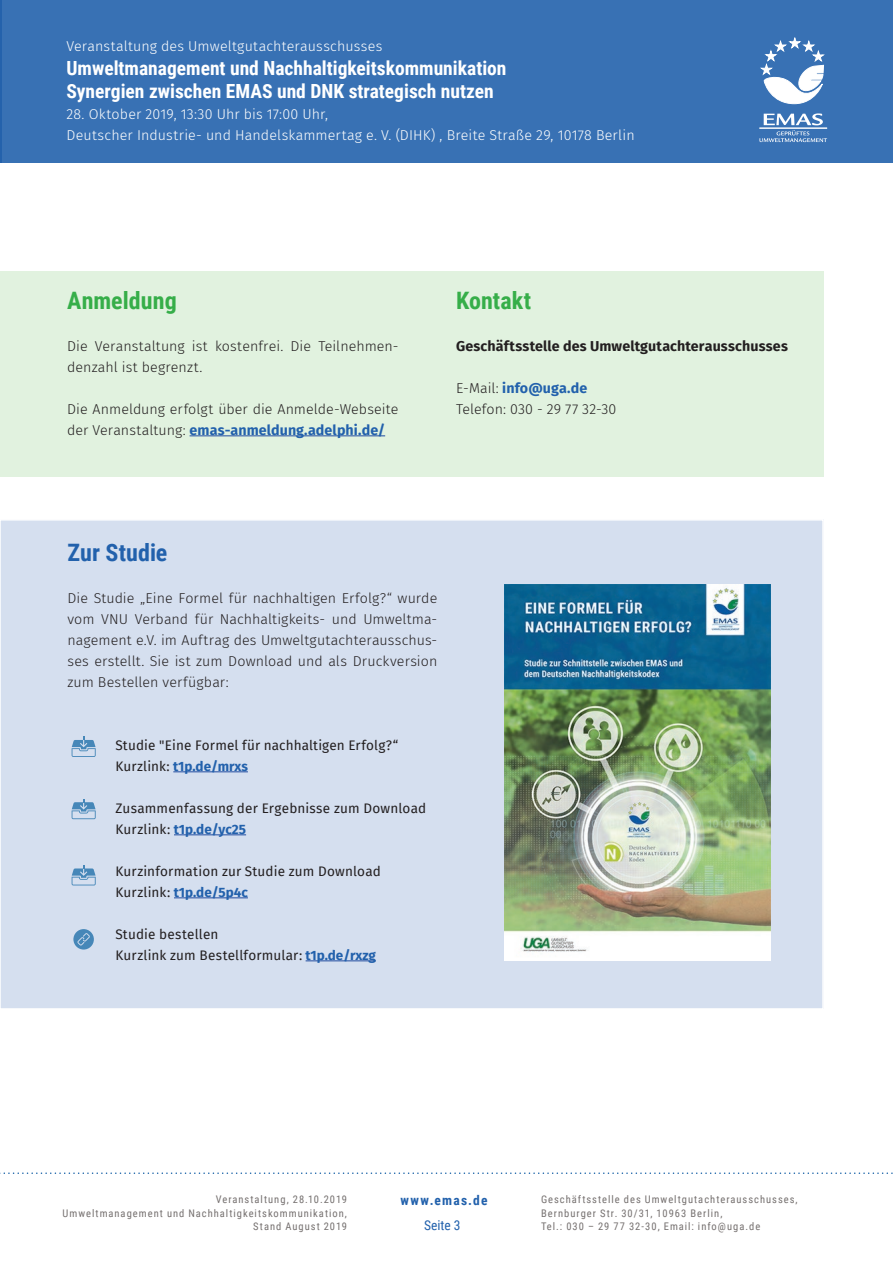
<style>
.page{position:relative;width:893px;height:1263px;background:#fff}
.page>*{position:absolute;margin:0;border:0;box-sizing:border-box;transform-origin:0 0}
.t1{font:700 24px "Roboto Condensed";color:#36ae49}
.t2{font:700 24px "Roboto Condensed";color:#2261ac}
.t3{font:700 19.5px/23.4px "Roboto Condensed";color:#fff}
.t4{font:300 14.25px/21px "Fira Sans";letter-spacing:.005em;color:#231f20}
.t5{font:300 14.25px/21px "Fira Sans";letter-spacing:.01em;color:#fff}
.t6{font:700 14.25px "Fira Sans";letter-spacing:.01em;color:#231f20}
.t7{font:13.5px/21px "Fira Sans";letter-spacing:.01em;color:#231f20}
.t8{font:700 13.5px "Roboto Condensed";letter-spacing:.09em;color:#2261ac}
.t9{font:13.5px "Roboto Condensed";color:#2261ac}
.t10{font:10.5px/13.5px "Roboto Condensed";letter-spacing:.095em;color:#75706f;text-align:right}
.s1{font-weight:700;color:#2261ac}
</style>
<div class="page">
<div style="left:0;top:0;width:893px;height:163px;background:#3871b4"></div>
<hr style="left:0;top:0;width:2px;height:163px;background:#2261ac">
<svg style="left:0;top:1172px;width:893px;height:2px"></svg>
<svg style="left:759px;top:113px;width:68px;height:29px"></svg>
<svg style="left:760px;top:38px;width:65px;height:66px"></svg>
<div style="left:0;top:520px;width:823px;height:489px;background:#d5dfef"></div>
<div style="left:0;top:271px;width:824px;height:206px;background:#e1f2df"></div>
<hr style="left:190px;top:435px;width:195px;height:1px;background:#214ca0">
<hr style="left:173px;top:771px;width:75px;height:1px;background:#214ca0">
<hr style="left:174px;top:834px;width:72px;height:1px;background:#214ca0">
<hr style="left:174px;top:897px;width:74px;height:1px;background:#214ca0">
<hr style="left:306px;top:960px;width:70px;height:1px;background:#214ca0">
<svg style="left:72px;top:865px;width:24px;height:20px"></svg>
<svg style="left:72px;top:799px;width:24px;height:20px"></svg>
<svg style="left:72px;top:737px;width:24px;height:20px"></svg>
<svg style="left:73px;top:929px;width:21px;height:20px"></svg>
<img style="left:505px;top:584px;width:265px;height:376px">
<p class="t5" style="left:66px;top:36px;width:317px">Veranstaltung des Umweltgutachterausschusses</p>
<h2 class="t3" style="left:66px;top:55px;width:442px">Umweltmanagement und Nachhaltigkeitskommunikation<br>Synergien zwischen EMAS und DNK strategisch nutzen</h2>
<p class="t5" style="left:66px;top:104px;width:570px">28. Oktober 2019, 13:30 Uhr bis 17:00 Uhr,<br>Deutscher Industrie- und Handelskammertag e. V. (DIHK) , Breite Straße 29, 10178 Berlin</p>
<h1 class="t1" style="left:67px;top:283px;width:111px">Anmeldung</h1>
<p class="t4" style="left:67px;top:335px;width:333px">Die Veranstaltung ist kostenfrei. Die Teilnehmen&shy;denzahl ist begrenzt.</p>
<p class="t4" style="left:67px;top:398px;width:333px">Die Anmeldung erfolgt über die Anmelde-Webseite der Veranstaltung: <span class="s1">emas-anmeldung.adelphi.de/</span></p>
<h1 class="t1" style="left:456px;top:283px;width:77px">Kontakt</h1>
<p class="t6" style="left:456px;top:334px;width:333px">Geschäftsstelle des Umweltgutachterausschusses</p>
<p class="t4" style="left:456px;top:377px;width:162px">E-Mail: <span class="s1">info@uga.de<br></span>Telefon: 030 - 29 77 32-30</p>
<h1 class="t2" style="left:68px;top:535px;width:101px">Zur Studie</h1>
<p class="t4" style="left:68px;top:587px;width:371px;text-align:justify">Die Studie „Eine Formel für nachhaltigen Erfolg?“ wurde vom VNU Verband für Nachhaltigkeits- und Umweltma&shy;nagement e.V. im Auftrag des Umweltgutachterausschus&shy;ses erstellt. Sie ist zum Download und als Druckversion zum Bestellen verfügbar:</p>
<p class="t7" style="left:116px;top:734px;width:284px">Studie "Eine Formel für nachhaltigen Erfolg?“<br>Kurzlink: <span class="s1">t1p.de/mrxs</span></p>
<p class="t7" style="left:116px;top:797px;width:312px">Zusammenfassung der Ergebnisse zum Download<br>Kurzlink: <span class="s1">t1p.de/yc25</span></p>
<p class="t7" style="left:116px;top:860px;width:267px">Kurzinformation zur Studie zum Download<br>Kurzlink: <span class="s1">t1p.de/5p4c</span></p>
<p class="t7" style="left:116px;top:923px;width:262px">Studie bestellen<br>Kurzlink zum Bestellformular: <span class="s1">t1p.de/rxzg</span></p>
<p class="t10" style="left:63px;top:1192px;width:286px">Veranstaltung, 28.10.2019<br>Umweltmanagement und Nachhaltigkeitskommunikation,<br>Stand August 2019</p>
<p class="t8" style="left:401px;top:1190px;width:88px">www.emas.de</p>
<p class="t10" style="left:541px;top:1192px;width:258px;text-align:left">Geschäftsstelle des Umweltgutachterausschusses,<br>Bernburger Str. 30/31, 10963 Berlin,</p>
<p class="t9" style="left:424px;top:1216px;width:38px">Seite 3</p>
<p class="t10" style="left:541px;top:1219px;width:221px">Tel.: 030 – 29 77 32-30, Email: info@uga.de</p>
</div>
